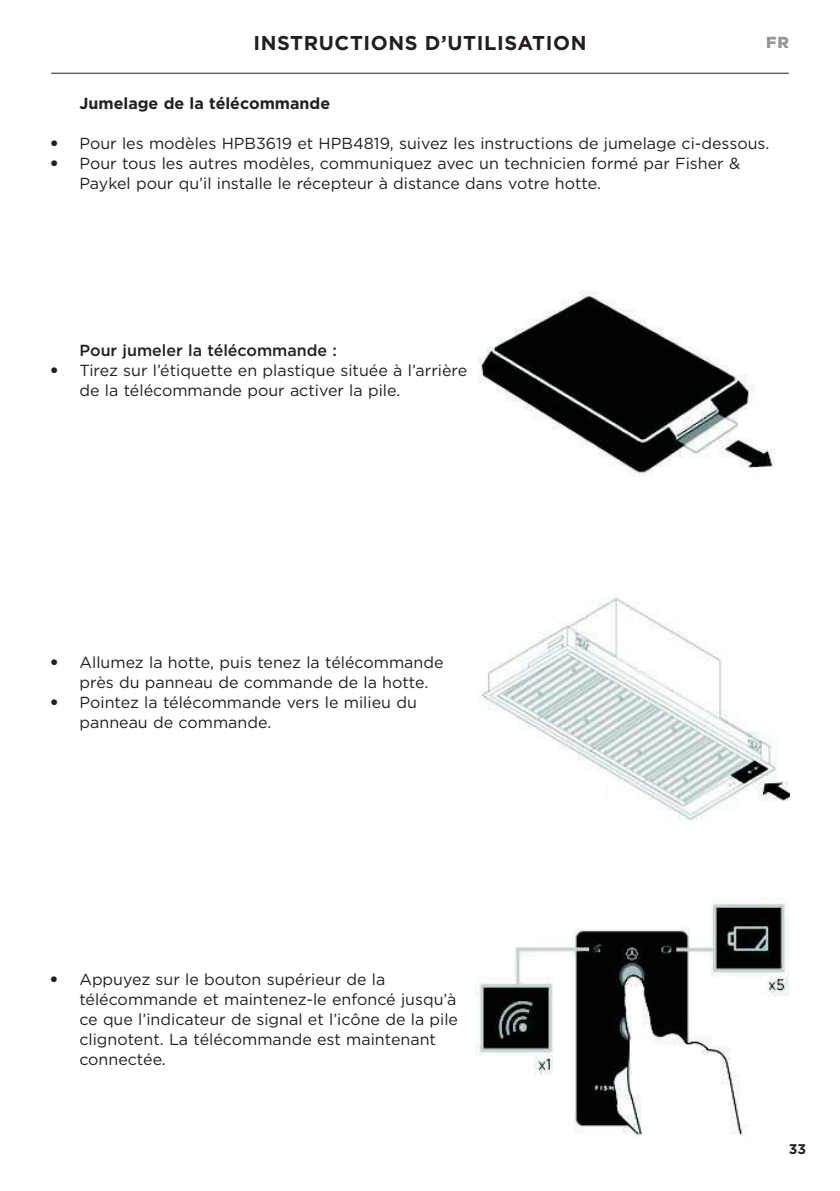
<style>
.page{position:relative;width:840px;height:1191px;background:#fff}
.page>*{position:absolute;margin:0;border:0;box-sizing:border-box;transform-origin:0 0}
.t1{font:700 20px "Gotham";letter-spacing:.03em;color:#231f20}
.t2{font:16px/20px "Gotham";color:#231f20}
.t3{font:500 16px "Gotham";color:#231f20}
.t4{font:700 16px "Gotham";color:#231f20}
.t5{font:900 16px "Gotham";color:#949698}
.t6{font:700 14px "Gotham";color:#231f20}
</style>
<div class="page">
<hr style="left:51px;top:73px;width:737px;height:1px;background:#231f20">
<img style="left:477px;top:290px;width:298px;height:186px">
<img style="left:475px;top:898px;width:313px;height:238px">
<img style="left:480px;top:597px;width:308px;height:223px">
<div style="left:468px;top:771px;width:136px;height:50px;background:#fff"></div>
<p class="t1" style="left:253px;top:30px;width:334px">INSTRUCTIONS D’UTILISATION</p>
<p class="t5" style="left:765px;top:31px;width:24px">FR</p>
<p class="t4" style="left:79px;top:93px;width:252px">Jumelage de la télécommande</p>
<p class="t2" style="left:51px;top:133px;width:719px">● Pour les modèles HPB3619 et HPB4819, suivez les instructions de jumelage ci-dessous.</p>
<p class="t2" style="left:79px;top:153px;width:662px;text-indent:-28px">● Pour tous les autres modèles, communiquez avec un technicien formé par Fisher &amp;<br>Paykel pour qu’il installe le récepteur à distance dans votre hotte.</p>
<p class="t3" style="left:79px;top:339px;width:259px">Pour jumeler la télécommande :</p>
<p class="t2" style="left:79px;top:359px;width:389px;text-indent:-28px">● Tirez sur l’étiquette en plastique située à l’arrière de la télécommande pour activer la pile.</p>
<p class="t2" style="left:79px;top:652px;width:365px;text-indent:-28px">● Allumez la hotte, puis tenez la télécommande près du panneau de commande de la hotte.</p>
<p class="t2" style="left:79px;top:692px;width:338px;text-indent:-28px">● Pointez la télécommande vers le milieu du panneau de commande.</p>
<p class="t2" style="left:79px;top:968px;width:380px;text-indent:-28px">● Appuyez sur le bouton supérieur de la télécommande et maintenez-le enfoncé jusqu’à ce que l’indicateur de signal et l’icône de la pile clignotent. La télécommande est maintenant connectée.</p>
<p class="t6" style="left:788px;top:1139px;width:19px">33</p>
</div>
